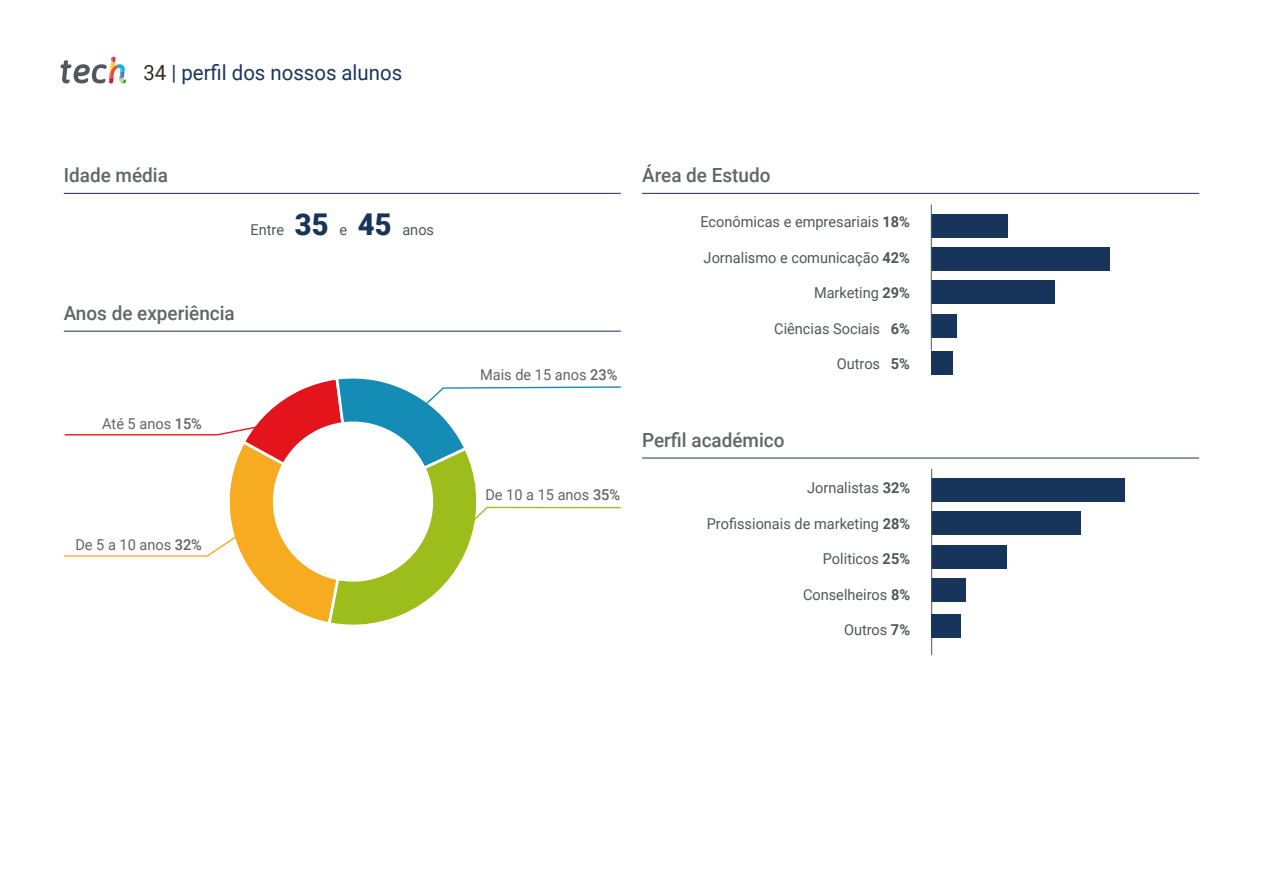
<style>
.page{position:relative;width:1263px;height:893px;background:#fff}
.page>*{position:absolute;margin:0;border:0;box-sizing:border-box;transform-origin:0 0}
.t1{font:21px "Roboto";color:#1a355c}
.t2{font:500 19.5px "Roboto";color:#61646a}
.t3{font:15px "Roboto";color:#52555b}
.t4{font:15px "Roboto";color:#636363}
.s1{color:#312e20}
.s2{font-weight:900;font-size:30px;color:#17355b}
.s3{font-weight:500}
.s4{font-weight:700}
</style>
<div class="page">
<svg style="left:61px;top:57px;width:65px;height:27px"></svg>
<hr style="left:64px;top:193px;width:557px;height:1px;background:#17355b">
<hr style="left:64px;top:331px;width:557px;height:1px;background:#17355b">
<hr style="left:642px;top:458px;width:557px;height:1px;background:#17355b">
<hr style="left:642px;top:193px;width:557px;height:1px;background:#17355b">
<div style="left:931px;top:214px;width:77px;height:23px;background:#17355b"></div>
<div style="left:931px;top:247px;width:179px;height:24px;background:#17355b"></div>
<div style="left:931px;top:281px;width:123px;height:23px;background:#17355b"></div>
<div style="left:931px;top:314px;width:26px;height:23px;background:#17355b"></div>
<hr style="left:931px;top:204px;width:1px;height:147px;background:#52555b">
<div style="left:931px;top:478px;width:194px;height:24px;background:#17355b"></div>
<div style="left:931px;top:512px;width:150px;height:23px;background:#17355b"></div>
<div style="left:931px;top:545px;width:76px;height:24px;background:#17355b"></div>
<div style="left:931px;top:578px;width:34px;height:24px;background:#17355b"></div>
<hr style="left:931px;top:469px;width:1px;height:186px;background:#52555b">
<svg style="left:64px;top:378px;width:557px;height:247px"></svg>
<div style="left:931px;top:351px;width:21px;height:23px;background:#17355b"></div>
<div style="left:931px;top:614px;width:30px;height:24px;background:#17355b"></div>
<h1 class="t1" style="left:144px;top:57px;width:260px"><span class="s1">34</span> | perfil dos nossos alunos</h1>
<h2 class="t2" style="left:64px;top:161px;width:106px">Idade média</h2>
<p class="t3" style="left:250px;top:219px;width:185px">Entre <span class="s2">35</span> e <span class="s2">45</span> anos</p>
<h2 class="t2" style="left:64px;top:300px;width:173px">Anos de experiência</h2>
<p class="t4" style="left:102px;top:413px;width:101px">Até 5 anos <span class="s3">15%</span></p>
<p class="t4" style="left:75px;top:534px;width:128px">De 5 a 10 anos <span class="s3">32%</span></p>
<p class="t4" style="left:480px;top:364px;width:139px">Mais de 15 anos <span class="s3">23%</span></p>
<p class="t4" style="left:485px;top:484px;width:136px">De 10 a 15 anos <span class="s3">35%</span></p>
<h2 class="t2" style="left:642px;top:161px;width:130px">Área de Estudo</h2>
<p class="t3" style="left:700px;top:211px;width:211px">Econômicas e empresariais <span class="s4">18%</span></p>
<p class="t3" style="left:704px;top:247px;width:208px">Jornalismo e comunicação <span class="s4">42%</span></p>
<p class="t3" style="left:814px;top:282px;width:98px">Marketing <span class="s4">29%</span></p>
<p class="t3" style="left:774px;top:318px;width:137px">Ciências Sociais <span class="s4">6%</span></p>
<p class="t3" style="left:837px;top:353px;width:75px">Outros <span class="s4">5%</span></p>
<h2 class="t2" style="left:642px;top:427px;width:144px">Perfil académico</h2>
<p class="t3" style="left:807px;top:477px;width:104px">Jornalistas <span class="s4">32%</span></p>
<p class="t3" style="left:707px;top:513px;width:205px">Profissionais de marketing <span class="s4">28%</span></p>
<p class="t3" style="left:823px;top:548px;width:89px">Politicos <span class="s4">25%</span></p>
<p class="t3" style="left:803px;top:584px;width:109px">Conselheiros <span class="s4">8%</span></p>
<p class="t3" style="left:844px;top:619px;width:68px">Outros <span class="s4">7%</span></p>
</div>
